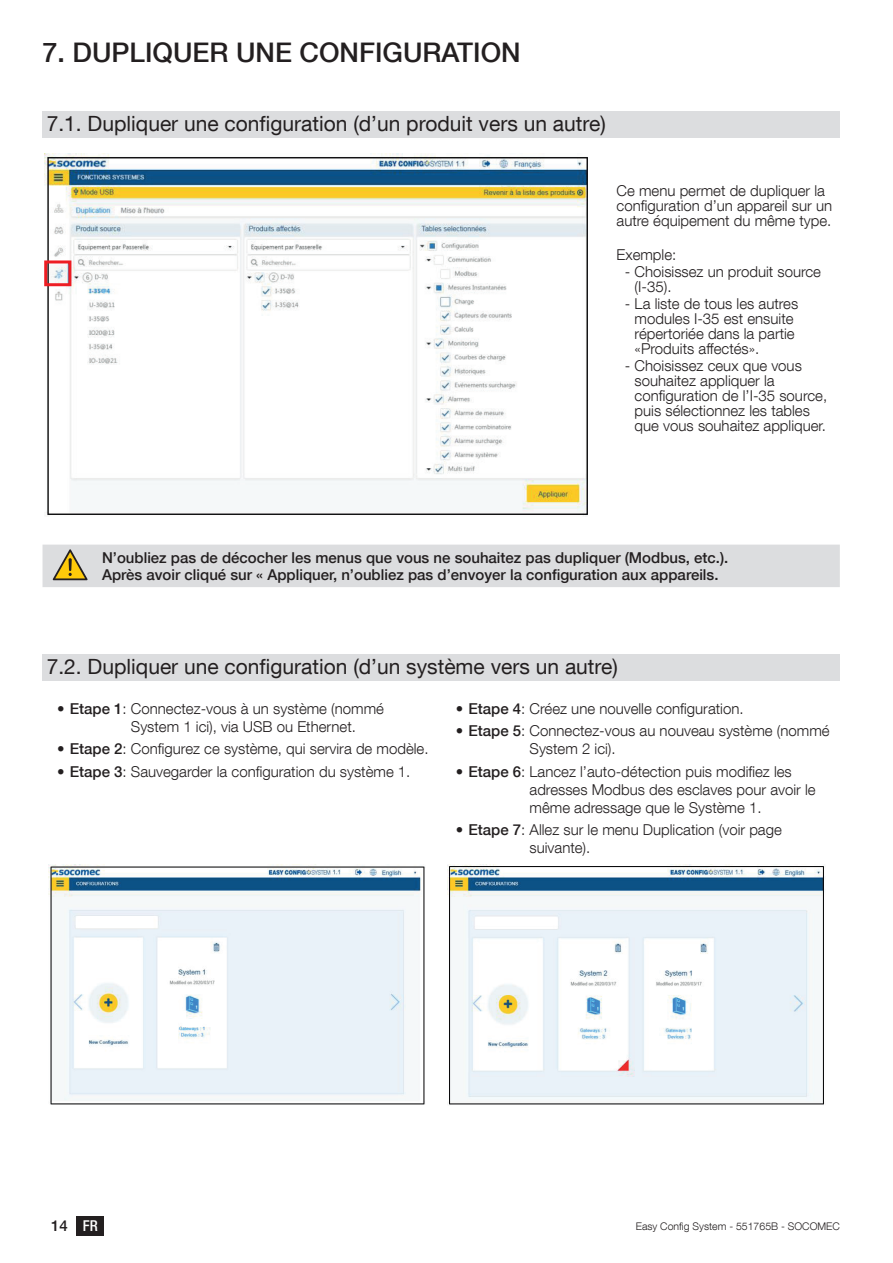
<style>
.page{position:relative;width:893px;height:1263px;background:#fff}
.page>*{position:absolute;margin:0;border:0;box-sizing:border-box;transform-origin:0 0}
.t1{font:500 27px "Helvetica Neue LT Com";color:#231f20}
.t2{font:21px "Helvetica Neue LT Com";color:#231f20}
.t3{font:300 15px/15px "Helvetica Neue LT Com";color:#231f20}
.t4{font:500 15px/17.1px "Helvetica Neue LT Com";color:#231f20}
.t5{font:300 10.5px "Helvetica Neue LT Com";color:#231f20}
.s1{font-weight:500}
.s2{font-stretch:condensed;color:#fff}
</style>
<div class="page">
<div style="left:77px;top:1216px;width:27px;height:19px;background:#231f20"></div>
<div style="left:43px;top:111px;width:797px;height:26px;background:#dcdddf"></div>
<div style="left:43px;top:654px;width:797px;height:26px;background:#dcdddf"></div>
<img style="left:44px;top:153px;width:544px;height:364px">
<div style="left:44px;top:260px;width:27px;height:26px;border:3px solid #ee1d23"></div>
<div style="left:43px;top:545px;width:797px;height:42px;background:#dcdddf"></div>
<img style="left:49px;top:865px;width:376px;height:240px">
<img style="left:447px;top:865px;width:378px;height:240px">
<h1 class="t1" style="left:43px;top:36px;width:480px">7. DUPLIQUER UNE CONFIGURATION</h1>
<h2 class="t2" style="left:47px;top:111px;width:561px">7.1. Dupliquer une configuration (d’un produit vers un autre)</h2>
<p class="t3" style="left:617px;top:182px;width:217px">Ce menu permet de dupliquer la configuration d’un appareil sur un autre équipement du même type.</p>
<p class="t3" style="left:617px;top:247px;width:61px">Exemple:</p>
<p class="t3" style="left:635px;top:264px;width:188px;text-indent:-10px">- Choisissez un produit source (I-35).</p>
<p class="t3" style="left:635px;top:296px;width:165px;text-indent:-10px">- La liste de tous les autres modules I-35 est ensuite répertoriée dans la partie «Produits affectés».</p>
<p class="t3" style="left:635px;top:358px;width:194px;text-indent:-10px">- Choisissez ceux que vous souhaitez appliquer la configuration de l’I-35 source, puis sélectionnez les tables que vous souhaitez appliquer.</p>
<p class="t4" style="left:102px;top:549px;width:628px">N’oubliez pas de décocher les menus que vous ne souhaitez pas dupliquer (Modbus, etc.).<br>Après avoir cliqué sur « Appliquer, n’oubliez pas d’envoyer la configuration aux appareils.</p>
<h2 class="t2" style="left:47px;top:654px;width:573px">7.2. Dupliquer une configuration (d’un système vers un autre)</h2>
<p class="t3" style="left:131px;top:699px;width:255px;line-height:18px;text-indent:-74px"><span class="s1">• Etape 1</span>: Connectez-vous à un système (nommé<br>System 1 ici), via USB ou Ethernet.</p>
<p class="t3" style="left:57px;top:741px;width:373px"><span class="s1">• Etape 2</span>: Configurez ce système, qui servira de modèle.</p>
<p class="t3" style="left:57px;top:763px;width:355px"><span class="s1">• Etape 3</span>: Sauvegarder la configuration du système 1.</p>
<p class="t3" style="left:456px;top:701px;width:289px"><span class="s1">• Etape 4</span>: Créez une nouvelle configuration.</p>
<p class="t3" style="left:530px;top:722px;width:302px;line-height:18px;text-indent:-74px"><span class="s1">• Etape 5</span>: Connectez-vous au nouveau système (nommé<br>System 2 ici).</p>
<p class="t3" style="left:530px;top:762px;width:288px;line-height:18px;text-indent:-74px"><span class="s1">• Etape 6</span>: Lancez l’auto-détection puis modifiez les adresses Modbus des esclaves pour avoir le même adressage que le Système 1.</p>
<p class="t3" style="left:530px;top:820px;width:254px;line-height:18px;text-indent:-74px"><span class="s1">• Etape 7</span>: Allez sur le menu Duplication (voir page suivante).</p>
<p class="t4" style="left:51px;top:1217px;width:48px">14 <span class="s2">FR</span></p>
<p class="t5" style="left:636px;top:1219px;width:206px">Easy Config System - 551765B - SOCOMEC</p>
</div>
